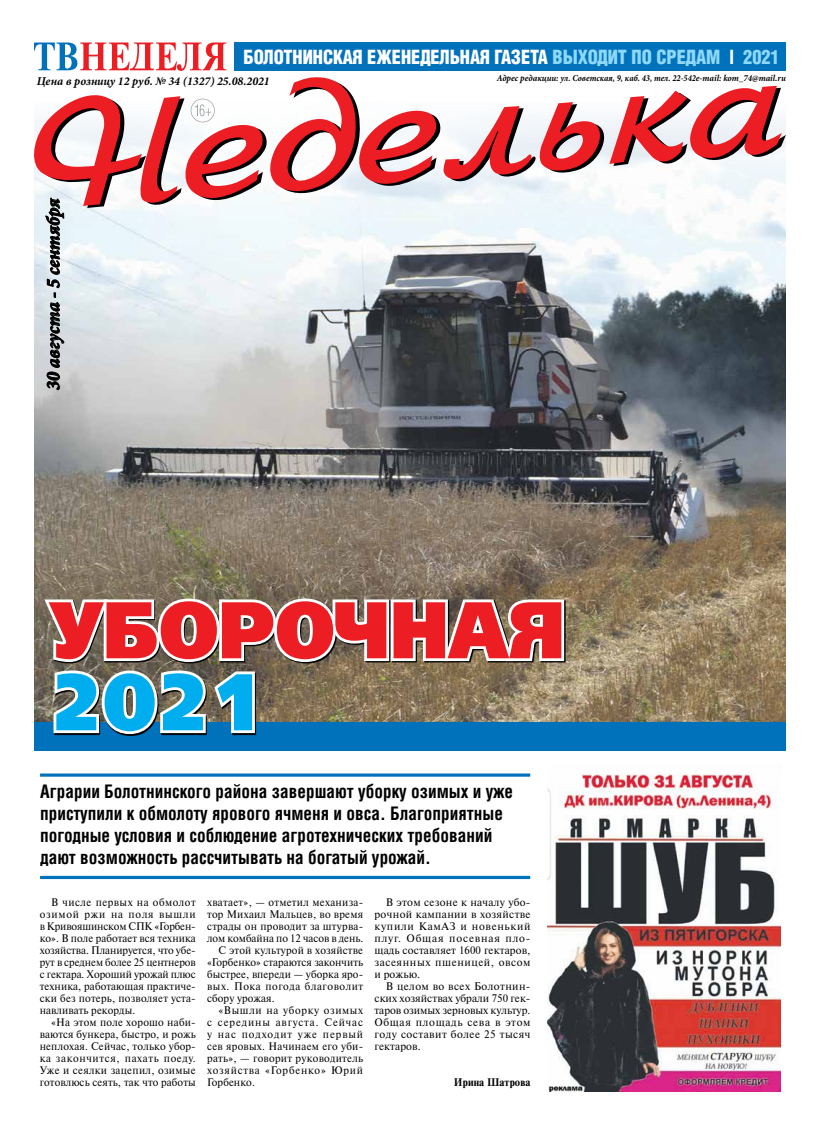
<style>
.page{position:relative;width:820px;height:1134px;background:#fff}
.page>*{position:absolute;margin:0;border:0;box-sizing:border-box;transform-origin:0 0}
.t1{font:80px "Free Set Black C";color:#ed1d24;scale:.9 1}
.t2{font:80px "Free Set Black C";color:#00aeef;scale:.9 1}
.t3{font:19px "AG Letterica Demi Condensed C";color:#fff;scale:.96 1}
.t4{font:italic 700 19px "Minion Pro";color:#000;scale:.96 1}
.t5{font:700 18px/22px "AG Letterica Condensed C";color:#000;scale:.96 1}
.t6{font:italic 700 12px "Minion Pro";color:#000}
.t7{font:11px/12px "Newton C";letter-spacing:.025em;color:#000;text-align:justify;scale:.96 1}
.t8{font:11px/12px "Newton C";letter-spacing:.025em;color:#000;text-align:justify}
.t9{font:11px "Newton C";letter-spacing:.085em;color:#000;scale:.96 1}
.t10{font:11px "Newton C";letter-spacing:.005em;color:#000;scale:.96 1}
.t11{font:11px "Newton C";color:#000;scale:.96 1}
.t12{font:11px "Newton C";letter-spacing:.055em;color:#000;scale:.96 1}
.t13{font:11px "Newton C";letter-spacing:.075em;color:#000;scale:.96 1}
.t14{font:11px "Newton C";letter-spacing:.06em;color:#000;scale:.96 1}
.t15{font:700 11px "Newton C";letter-spacing:.01em;color:#000;scale:.96 1}
.t16{font:italic 700 9.2px "Minion Pro";color:#000;scale:.96 1}
.s1{color:#8ed8f8}
</style>
<div class="page">
<img style="left:34px;top:206px;width:751px;height:517px">
<div style="left:234px;top:43px;width:551px;height:28px;background:#0072bc"></div>
<svg style="left:34px;top:43px;width:192px;height:28px"></svg>
<svg style="left:494px;top:42px;width:292px;height:29px"></svg>
<svg style="left:40px;top:773px;width:490px;height:4px;background:#338ec9"></svg>
<hr style="left:40px;top:876px;width:490px;height:3px;background:#0072bc">
<svg style="left:35px;top:119px;width:750px;height:89px;fill:#f2f8fc"></svg>
<svg style="left:34px;top:77px;width:747px;height:129px"></svg>
<div style="left:34px;top:723px;width:751px;height:28px;background:#0072bc"></div>
<svg style="left:45px;top:198px;width:19px;height:192px;background:#a3a9ac"></svg>
<svg style="left:41px;top:595px;width:525px;height:141px"></svg>
<img style="left:547px;top:774px;width:233px;height:317px">
<h2 class="t3" style="left:243px;top:45px;width:560px">БОЛОТНИНСКАЯ ЕЖЕНЕДЕЛЬНАЯ ГАЗЕТА <span class="s1">ВЫХОДИТ ПО СРЕДАМ</span> | <span class="s1">2021</span></h2>
<p class="t6" style="left:37px;top:73px;width:234px">Цена в розницу 12 руб. № 34 (1327) 25.08.2021</p>
<p class="t16" style="left:496px;top:72px;width:303px">Адрес редакции: ул. Советская, 9, каб. 43, тел. 22-542e-mail: kom_74@mail.ru</p>
<h2 class="t4" style="left:40px;top:390px;width:202px;rotate:-90deg">30 августа - 5 сентября</h2>
<h1 class="t1" style="left:50px;top:580px;width:574px">УБОРОЧНАЯ</h1>
<h1 class="t2" style="left:50px;top:652px;width:238px">2021</h1>
<h3 class="t5" style="left:40px;top:780px;width:494px">Аграрии Болотнинского района завершают уборку озимых и уже приступили к обмолоту ярового ячменя и овса. Благоприятные погодные условия и соблюдение агротехнических требований дают возможность рассчитывать на богатый урожай.</h3>
<p class="t7" style="left:40px;top:896px;width:164px;text-indent:11px">В числе первых на обмолот озимой ржи на поля вышли в Кривояшинском СПК «Горбен&shy;ко». В поле работает вся техника хозяйства. Планируется, что убе&shy;рут в среднем более 25 центнеров с гектара. Хороший урожай плюс техника, работающая практиче&shy;ски без потерь, позволяет уста&shy;навливать рекорды.</p>
<p class="t7" style="left:40px;top:1016px;width:164px;text-indent:11px">«На этом поле хорошо наби&shy;ваются бункера, быстро, и рожь неплохая. Сейчас, только убор&shy;ка закончится, пахать поеду.<br>Уже и сеялки зацепил, озимые готовлюсь сеять, так что работы</p>
<p class="t7" style="left:207px;top:896px;width:164px">хватает», — отметил механиза-</p>
<p class="t7" style="left:207px;top:908px;width:164px">тор Михаил Мальцев, во время</p>
<p class="t7" style="left:207px;top:920px;width:164px">страды он проводит за штурва-</p>
<p class="t11" style="left:207px;top:932px;width:164px">лом комбайна по 12 часов в день.</p>
<p class="t7" style="left:218px;top:944px;width:152px">С этой культурой в хозяйстве</p>
<p class="t10" style="left:207px;top:956px;width:164px">«Горбенко» стараются закончить</p>
<p class="t7" style="left:207px;top:968px;width:164px">быстрее, впереди — уборка яро-</p>
<p class="t12" style="left:207px;top:980px;width:164px">вых. Пока погода благоволит</p>
<p class="t7" style="left:207px;top:992px;width:72px">сбору урожая.</p>
<p class="t14" style="left:218px;top:1004px;width:152px">«Вышли на уборку озимых</p>
<p class="t9" style="left:207px;top:1016px;width:164px">с середины августа. Сейчас</p>
<p class="t9" style="left:207px;top:1028px;width:164px">у нас подходит уже первый</p>
<p class="t7" style="left:207px;top:1040px;width:164px">сев яровых. Начинаем его уби-</p>
<p class="t7" style="left:207px;top:1052px;width:164px">рать», — говорит руководитель</p>
<p class="t13" style="left:207px;top:1064px;width:164px">хозяйства «Горбенко» Юрий</p>
<p class="t7" style="left:207px;top:1076px;width:51px">Горбенко.</p>
<p class="t8" style="left:374px;top:896px;width:157px;text-indent:11px">В этом сезоне к началу убо&shy;рочной кампании в хозяйстве купили КамАЗ и новенький плуг. Общая посевная пло&shy;щадь составляет 1600 гектаров, засеянных пшеницей, овсом и рожью.</p>
<p class="t8" style="left:374px;top:980px;width:157px;text-indent:11px">В целом во всех Болотнин&shy;ских хозяйствах убрали 750 гек&shy;таров озимых зерновых культур.<br>Общая площадь сева в этом году составит более 25 тысяч гектаров.</p>
<p class="t15" style="left:454px;top:1076px;width:81px">Ирина Шатрова</p>
</div>
